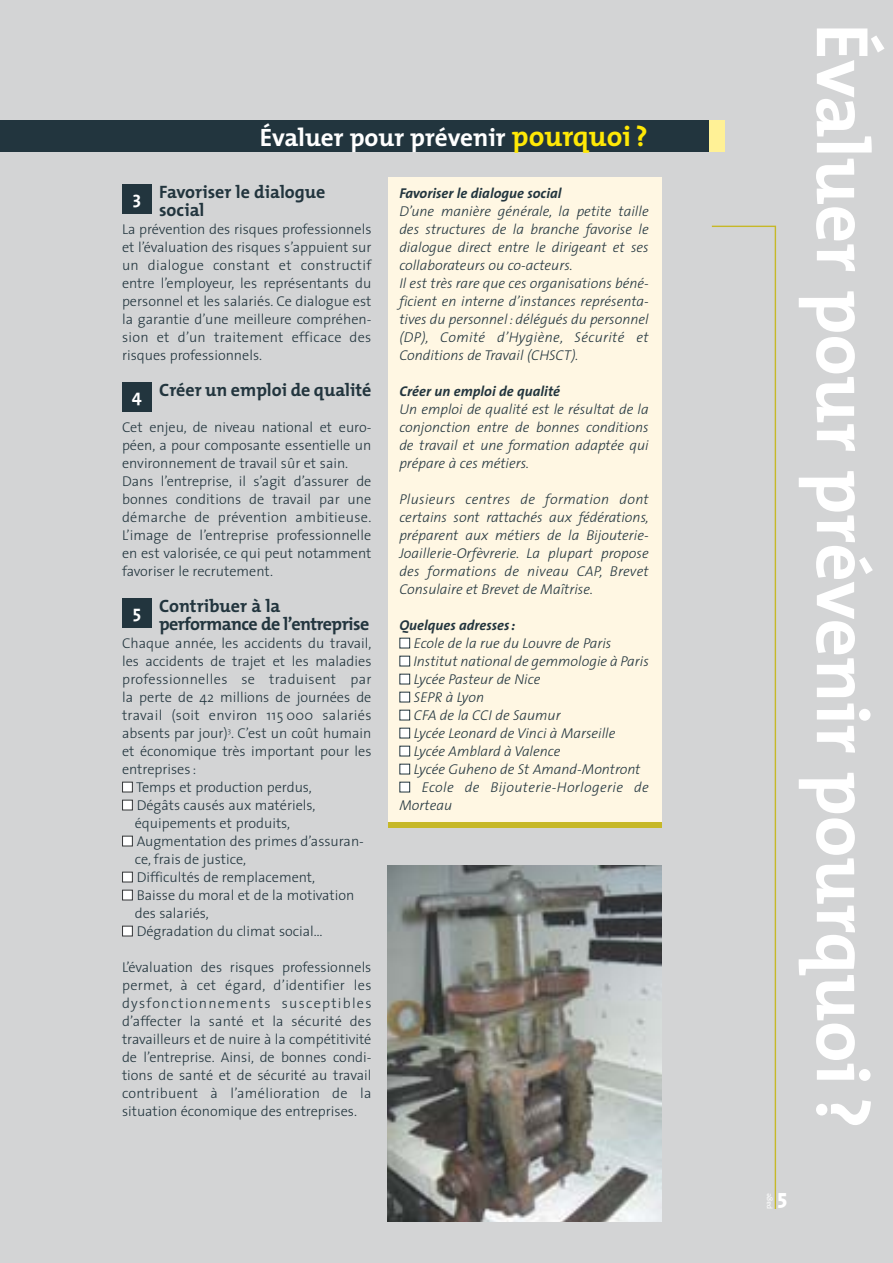
<style>
.page{position:relative;width:893px;height:1263px;background:#fff}
.page>*{position:absolute;margin:0;border:0;box-sizing:border-box;transform-origin:0 0}
.t1{font:700 75px "The Mix";color:#fff}
.t2{font:700 25.2px "The Mix";color:#fff}
.t3{font:800 21.3px "The Sans";color:#fff}
.t4{font:700 18px/18px "The Mix";color:#22353e}
.t5{font:700 18px/18px "The Mix";letter-spacing:-.03em;color:#22353e}
.t6{font:700 18px "The Sans";color:#fff}
.t7{font:300 14.25px/18px "The Sans";color:#22353e}
.t8{font:italic 300 14.25px/18px "The Sans";color:#22353e;text-align:justify}
.t9{font:italic 700 14.25px "The Sans";color:#22353e}
.t10{font:italic 300 14.25px/18px "The Sans";letter-spacing:.025em;color:#22353e}
.t11{font:7.5px "The Sans";color:#fff}
.s1{font-size:28.5px;color:#ffe806}
.s2{color:#fff}
</style>
<div class="page">
<div style="left:0;top:0;width:892px;height:1263px;background:#d3d4d5"></div>
<div style="left:0;top:121px;width:724px;height:31px;background:#22353e"></div>
<div style="left:708px;top:121px;width:16px;height:31px;background:#fff196"></div>
<svg style="left:711px;top:225px;width:65px;height:984px"></svg>
<div style="left:387px;top:178px;width:274px;height:647px;background:#fff7e3"></div>
<div style="left:387px;top:822px;width:274px;height:6px;background:#c6b828"></div>
<div style="left:122px;top:598px;width:30px;height:30px;background:#22353e"></div>
<div style="left:122px;top:382px;width:30px;height:30px;background:#22353e"></div>
<div style="left:122px;top:184px;width:30px;height:30px;background:#22353e"></div>
<img style="left:387px;top:865px;width:274px;height:356px">
<h2 class="t2" style="left:260px;top:128px;width:389px">Évaluer pour prévenir <span class="s1">pourquoi ?</span></h2>
<p class="t4" style="left:159px;top:187px;width:168px">Favoriser le dialogue social</p>
<p class="t7" style="left:122px;top:222px;width:251px;text-align:justify">La prévention des risques professionnels et l’évaluation des risques s’appuient sur un dialogue constant et constructif entre l’employeur, les représentants du personnel et les salariés. Ce dialogue est la garantie d’une meilleure compréhen&shy;sion et d’un traitement efficace des risques professionnels.</p>
<p class="t4" style="left:159px;top:385px;width:214px">Créer un emploi de qualité</p>
<p class="t7" style="left:122px;top:420px;width:251px">Cet enjeu, de niveau national et euro&shy;péen, a pour composante essentielle un environnement de travail sûr et sain.<br>Dans l’entreprise, il s’agit d’assurer de bonnes conditions de travail par une démarche de prévention ambitieuse.<br>L’image de l’entreprise professionnelle en est valorisée, ce qui peut notamment favoriser le recrutement.</p>
<p class="t5" style="left:159px;top:601px;width:212px">Contribuer à la performance de l’entreprise</p>
<p class="t7" style="left:122px;top:636px;width:251px;text-align:justify">Chaque année, les accidents du travail, les accidents de trajet et les maladies professionnelles se traduisent par la perte de 42 millions de journées de travail (soit environ 115 000 salariés absents par jour)<sup>3</sup>. C’est un coût humain et économique très important pour les entreprises :</p>
<p class="t7" style="left:122px;top:780px;width:191px"><span class="s2">■</span> Temps et production perdus,</p>
<p class="t7" style="left:135px;top:798px;width:182px;text-indent:-13px"><span class="s2">■</span> Dégâts causés aux matériels, équipements et produits,</p>
<p class="t7" style="left:135px;top:834px;width:231px;text-indent:-13px"><span class="s2">■</span> Augmentation des primes d’assuran&shy;ce, frais de justice,</p>
<p class="t7" style="left:122px;top:870px;width:195px"><span class="s2">■</span> Difficultés de remplacement,</p>
<p class="t7" style="left:135px;top:888px;width:221px;text-indent:-13px"><span class="s2">■</span> Baisse du moral et de la motivation des salariés,</p>
<p class="t7" style="left:122px;top:924px;width:202px"><span class="s2">■</span> Dégradation du climat social…</p>
<p class="t7" style="left:122px;top:960px;width:251px;text-align:justify">L’évaluation des risques professionnels permet, à cet égard, d’identifier les dysfonctionnements susceptibles d’affecter la santé et la sécurité des travailleurs et de nuire à la compétitivité de l’entreprise. Ainsi, de bonnes condi&shy;tions de santé et de sécurité au travail contribuent à l’amélioration de la situation économique des entreprises.</p>
<p class="t6" style="left:133px;top:191px;width:10px">3</p>
<p class="t6" style="left:132px;top:389px;width:11px">4</p>
<p class="t6" style="left:133px;top:605px;width:10px">5</p>
<p class="t9" style="left:399px;top:188px;width:164px">Favoriser le dialogue social</p>
<p class="t8" style="left:399px;top:205px;width:251px;text-align:left">D’une manière générale, la petite taille des structures de la branche favorise le dialogue direct entre le dirigeant et ses collaborateurs ou co-acteurs.<br>Il est très rare que ces organisations béné&shy;ficient en interne d’instances représenta&shy;tives du personnel : délégués du personnel (DP), Comité d’Hygiène, Sécurité et Conditions de Travail (CHSCT).</p>
<p class="t9" style="left:399px;top:386px;width:162px">Créer un emploi de qualité</p>
<p class="t8" style="left:399px;top:403px;width:251px">Un emploi de qualité est le résultat de la conjonction entre de bonnes conditions de travail et une formation adaptée qui prépare à ces métiers.</p>
<p class="t8" style="left:399px;top:493px;width:251px">Plusieurs centres de formation dont certains sont rattachés aux fédérations, préparent aux métiers de la Bijouterie-Joaillerie-Orfèvrerie. La plupart propose des formations de niveau CAP, Brevet Consulaire et Brevet de Maîtrise.</p>
<p class="t9" style="left:399px;top:620px;width:118px">Quelques adresses :</p>
<p class="t8" style="left:399px;top:637px;width:214px"><span class="s2">■</span> Ecole de la rue du Louvre de Paris</p>
<p class="t8" style="left:399px;top:655px;width:251px"><span class="s2">■</span> Institut national de gemmologie à Paris</p>
<p class="t8" style="left:399px;top:673px;width:143px"><span class="s2">■</span> Lycée Pasteur de Nice</p>
<p class="t8" style="left:399px;top:691px;width:86px"><span class="s2">■</span> SEPR à Lyon</p>
<p class="t8" style="left:399px;top:709px;width:163px"><span class="s2">■</span> CFA de la CCI de Saumur</p>
<p class="t8" style="left:399px;top:727px;width:218px"><span class="s2">■</span> Lycée Leonard de Vinci à Marseille</p>
<p class="t8" style="left:399px;top:745px;width:163px"><span class="s2">■</span> Lycée Amblard à Valence</p>
<p class="t8" style="left:399px;top:763px;width:242px"><span class="s2">■</span> Lycée Guheno de St Amand-Montront</p>
<p class="t10" style="left:399px;top:781px;width:251px"><span class="s2">■</span> Ecole de Bijouterie-Horlogerie de<br>Morteau</p>
<h1 class="t1" style="left:868px;top:23px;width:1107px;rotate:90deg">Évaluer pour prévenir pourquoi ?</h1>
<p class="t11" style="left:765px;top:1209px;width:18px;rotate:-90deg">page</p>
<h3 class="t3" style="left:777px;top:1189px;width:11px">5</h3>
</div>
